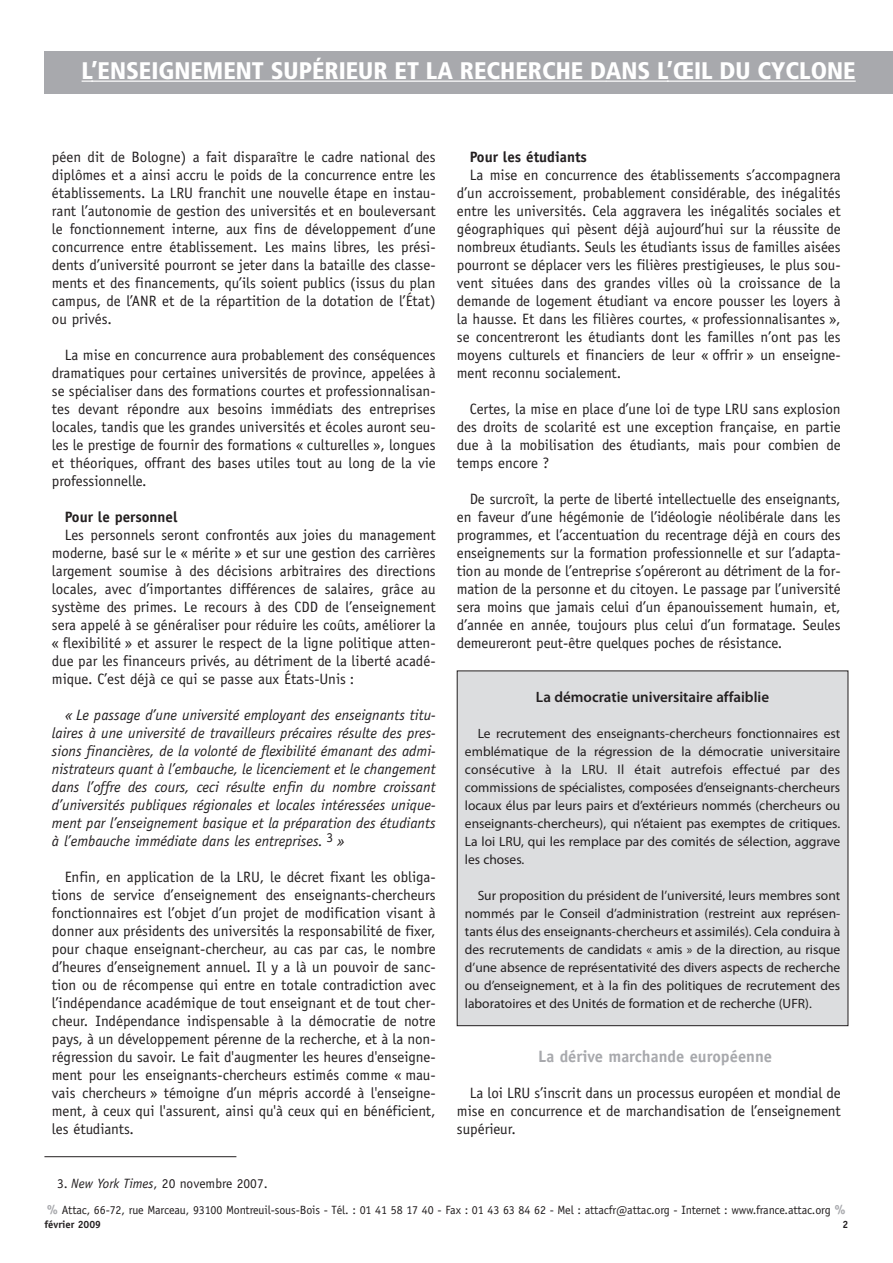
<style>
.page{position:relative;width:893px;height:1263px;background:#fff}
.page>*{position:absolute;margin:0;border:0;box-sizing:border-box;transform-origin:0 0}
.t1{font:900 condensed 24px "Frutiger";color:#fff}
.t2{font:700 16.5px "Officina Sans";color:#a8a9ad}
.t3{font:15px/18px "Officina Sans";color:#231f20;text-align:justify}
.t4{font:italic 15px/18px "Officina Sans";color:#231f20;text-align:justify}
.t5{font:600 15px "Myriad Pro";color:#231f20}
.t6{font:700 15px "Officina Sans";color:#231f20}
.t7{font:13.5px/18px "Myriad Pro";color:#231f20;text-align:justify}
.t8{font:13.5px "Officina Sans";color:#231f20}
.t9{font:12px "Officina Sans";letter-spacing:-.01em;color:#231f20}
.t10{font:700 10.5px "Officina Sans";color:#231f20}
.s1{font-style:italic}
.s2{font-weight:700;font-size:13.5px;color:#a8a9ad}
</style>
<div class="page">
<div style="left:44px;top:51px;width:849px;height:43px;background:#a8a9ad"></div>
<hr style="left:91px;top:81px;width:515px;height:1px;background:#fff">
<hr style="left:606px;top:81px;width:63px;height:1px;background:#fff">
<hr style="left:667px;top:81px;width:189px;height:1px;background:#fff">
<hr style="left:44px;top:1156px;width:192px;height:1px;background:#231f20">
<div style="left:457px;top:671px;width:391px;height:354px;background:#dcdddf"></div>
<div style="left:457px;top:671px;width:391px;height:355px;border:1px solid #231f20"></div>
<h1 class="t1" style="left:82px;top:61px;width:776px">L’ENSEIGNEMENT SUPÉRIEUR ET LA RECHERCHE DANS L’ŒIL DU CYCLONE</h1>
<p class="t3" style="left:52px;top:149px;width:385px">péen dit de Bologne) a fait disparaître le cadre national des diplômes et a ainsi accru le poids de la concurrence entre les établissements. La LRU franchit une nouvelle étape en instau&shy;rant l’autonomie de gestion des universités et en bouleversant le fonctionnement interne, aux fins de développement d’une concurrence entre établissement. Les mains libres, les prési&shy;dents d’université pourront se jeter dans la bataille des classe&shy;ments et des financements, qu’ils soient publics (issus du plan campus, de l’ANR et de la répartition de la dotation de l’État) ou privés.</p>
<p class="t3" style="left:52px;top:347px;width:385px;text-indent:13px">La mise en concurrence aura probablement des conséquences dramatiques pour certaines universités de province, appelées à se spécialiser dans des formations courtes et professionnalisan&shy;tes devant répondre aux besoins immédiats des entreprises locales, tandis que les grandes universités et écoles auront seu&shy;les le prestige de fournir des formations « culturelles », longues et théoriques, offrant des bases utiles tout au long de la vie professionnelle.</p>
<p class="t6" style="left:65px;top:511px;width:114px">Pour le personnel</p>
<p class="t3" style="left:52px;top:527px;width:385px;text-indent:13px">Les personnels seront confrontés aux joies du management moderne, basé sur le « mérite » et sur une gestion des carrières largement soumise à des décisions arbitraires des directions locales, avec d’importantes différences de salaires, grâce au système des primes. Le recours à des CDD de l’enseignement sera appelé à se généraliser pour réduire les coûts, améliorer la « flexibilité » et assurer le respect de la ligne politique atten&shy;due par les financeurs privés, au détriment de la liberté acadé&shy;mique. C’est déjà ce qui se passe aux États-Unis :</p>
<p class="t4" style="left:52px;top:707px;width:385px;text-indent:13px">« Le passage d’une université employant des enseignants titu&shy;laires à une université de travailleurs précaires résulte des pres&shy;sions financières, de la volonté de flexibilité émanant des admi&shy;nistrateurs quant à l’embauche, le licenciement et le changement dans l’offre des cours, ceci résulte enfin du nombre croissant d’universités publiques régionales et locales intéressées unique&shy;ment par l’enseignement basique et la préparation des étudiants à l’embauche immédiate dans les entreprises. <sup>3</sup> »</p>
<p class="t3" style="left:52px;top:869px;width:385px;text-indent:13px">Enfin, en application de la LRU, le décret fixant les obliga&shy;tions de service d’enseignement des enseignants-chercheurs fonctionnaires est l’objet d’un projet de modification visant à donner aux présidents des universités la responsabilité de fixer, pour chaque enseignant-chercheur, au cas par cas, le nombre d’heures d’enseignement annuel. Il y a là un pouvoir de sanc&shy;tion ou de récompense qui entre en totale contradiction avec l’indépendance académique de tout enseignant et de tout cher&shy;cheur. Indépendance indispensable à la démocratie de notre pays, à un développement pérenne de la recherche, et à la non&shy;régression du savoir. Le fait d'augmenter les heures d'enseigne&shy;ment pour les enseignants-chercheurs estimés comme « mau&shy;vais chercheurs » témoigne d’un mépris accordé à l'enseigne&shy;ment, à ceux qui l'assurent, ainsi qu'à ceux qui en bénéficient, les étudiants.</p>
<p class="t8" style="left:57px;top:1178px;width:212px">3. <span class="s1">New York Times</span>, 20 novembre 2007.</p>
<p class="t6" style="left:470px;top:151px;width:119px">Pour les étudiants</p>
<p class="t3" style="left:457px;top:167px;width:385px;text-indent:13px">La mise en concurrence des établissements s’accompagnera d’un accroissement, probablement considérable, des inégalités entre les universités. Cela aggravera les inégalités sociales et géographiques qui pèsent déjà aujourd’hui sur la réussite de nombreux étudiants. Seuls les étudiants issus de familles aisées pourront se déplacer vers les filières prestigieuses, le plus sou&shy;vent situées dans des grandes villes où la croissance de la demande de logement étudiant va encore pousser les loyers à la hausse. Et dans les filières courtes, « professionnalisantes », se concentreront les étudiants dont les familles n’ont pas les moyens culturels et financiers de leur « offrir » un enseigne&shy;ment reconnu socialement.</p>
<p class="t3" style="left:457px;top:401px;width:385px;text-indent:13px">Certes, la mise en place d’une loi de type LRU sans explosion des droits de scolarité est une exception française, en partie due à la mobilisation des étudiants, mais pour combien de temps encore ?</p>
<p class="t3" style="left:457px;top:491px;width:385px;text-indent:13px">De surcroît, la perte de liberté intellectuelle des enseignants, en faveur d’une hégémonie de l’idéologie néolibérale dans les programmes, et l’accentuation du recentrage déjà en cours des enseignements sur la formation professionnelle et sur l’adapta&shy;tion au monde de l’entreprise s’opéreront au détriment de la for&shy;mation de la personne et du citoyen. Le passage par l’université sera moins que jamais celui d’un épanouissement humain, et, d’année en année, toujours plus celui d’un formatage. Seules demeureront peut-être quelques poches de résistance.</p>
<p class="t5" style="left:536px;top:691px;width:235px">La démocratie universitaire affaiblie</p>
<p class="t7" style="left:465px;top:725px;width:377px;text-indent:13px">Le recrutement des enseignants-chercheurs fonctionnaires est emblématique de la régression de la démocratie universitaire consécutive à la LRU. Il était autrefois effectué par des commissions de spécialistes, composées d’enseignants-chercheurs locaux élus par leurs pairs et d’extérieurs nommés (chercheurs ou enseignants-chercheurs), qui n’étaient pas exemptes de critiques.<br>La loi LRU, qui les remplace par des comités de sélection, aggrave les choses.</p>
<p class="t7" style="left:465px;top:887px;width:377px;text-indent:13px">Sur proposition du président de l’université, leurs membres sont nommés par le Conseil d’administration (restreint aux représen&shy;tants élus des enseignants-chercheurs et assimilés). Cela conduira à des recrutements de candidats « amis » de la direction, au risque d’une absence de représentativité des divers aspects de recherche ou d’enseignement, et à la fin des politiques de recrutement des laboratoires et des Unités de formation et de recherche (UFR).</p>
<p class="t2" style="left:538px;top:1050px;width:235px">La dérive marchande européenne</p>
<p class="t3" style="left:457px;top:1085px;width:385px;text-indent:13px">La loi LRU s’inscrit dans un processus européen et mondial de mise en concurrence et de marchandisation de l’enseignement supérieur.</p>
<p class="t9" style="left:47px;top:1205px;width:800px"><span class="s2">%</span> Attac, 66-72, rue Marceau, 93100 Montreuil-sous-Bois - Tél. : 01 41 58 17 40 - Fax : 01 43 63 84 62 - Mel : attacfr@attac.org - Internet : www.france.attac.org <span class="s2">%</span></p>
<p class="t10" style="left:44px;top:1221px;width:58px">février 2009</p>
<p class="t10" style="left:842px;top:1221px;width:7px">2</p>
</div>
